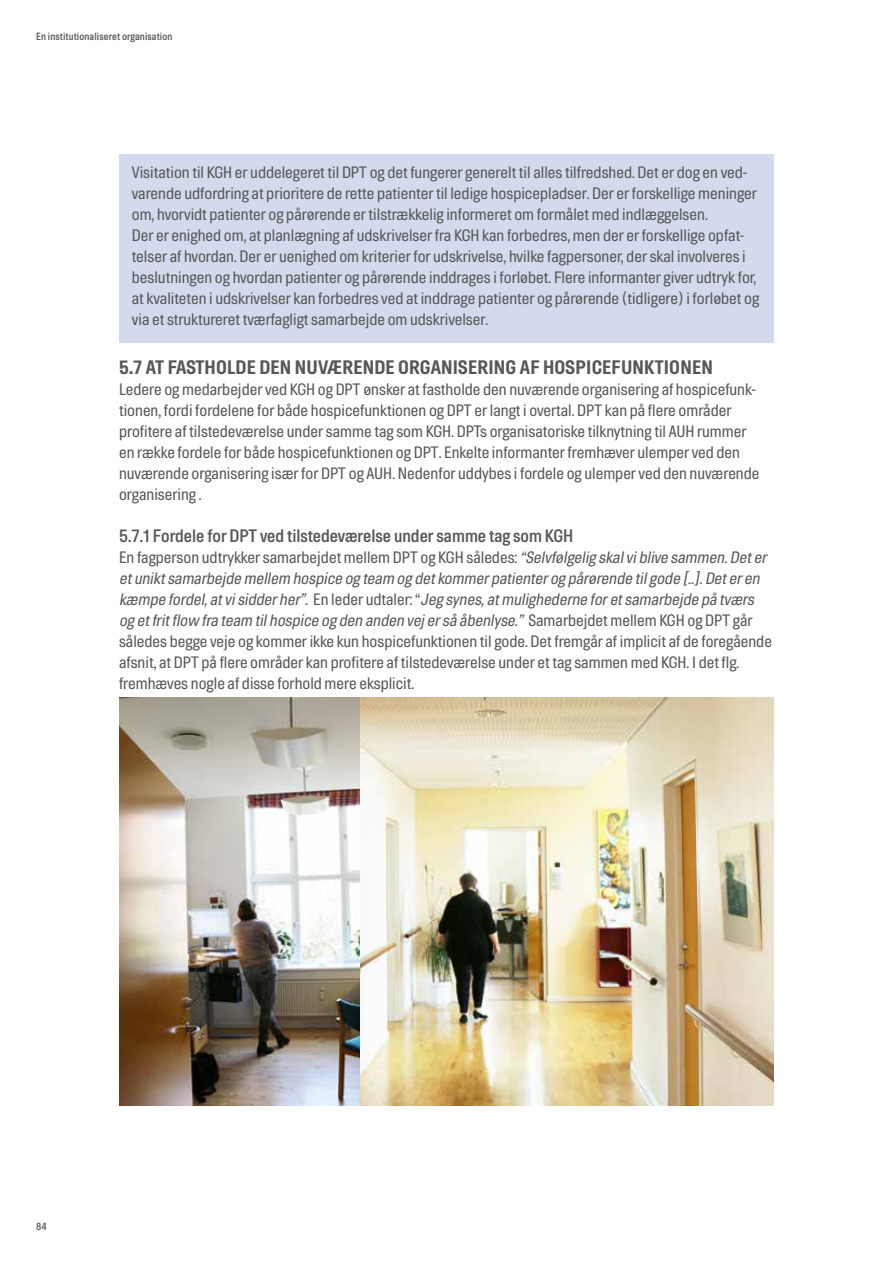
<style>
.page{position:relative;width:893px;height:1263px;background:#fff}
.page>*{position:absolute;margin:0;border:0;box-sizing:border-box;transform-origin:0 0}
.t1{font:700 19.5px "Hill";letter-spacing:.01em;color:#575756}
.t2{font:600 18px "Hill";color:#575756}
.t3{font:16.5px/21px "Hill";color:#575756}
.t4{font:600 10.5px "Hill";letter-spacing:.01em;color:#575756}
.s1{font-style:italic}
</style>
<div class="page">
<div style="left:119px;top:154px;width:655px;height:188px;background:#d3daed"></div>
<img style="left:119px;top:697px;width:242px;height:408px">
<img style="left:361px;top:697px;width:413px;height:408px">
<p class="t4" style="left:36px;top:31px;width:138px">En institutionaliseret organisation</p>
<p class="t3" style="left:132px;top:162px;width:629px">Visitation til KGH er uddelegeret til DPT og det fungerer generelt til alles tilfredshed. Det er dog en ved&shy;varende udfordring at prioritere de rette patienter til ledige hospicepladser. Der er forskellige meninger om, hvorvidt patienter og pårørende er tilstrækkelig informeret om formålet med indlæggelsen.<br>Der er enighed om, at planlægning af udskrivelser fra KGH kan forbedres, men der er forskellige opfat&shy;telser af hvordan. Der er uenighed om kriterier for udskrivelse, hvilke fagpersoner, der skal involveres i beslutningen og hvordan patienter og pårørende inddrages i forløbet. Flere informanter giver udtryk for, at kvaliteten i udskrivelser kan forbedres ved at inddrage patienter og pårørende (tidligere) i forløbet og via et struktureret tværfagligt samarbejde om udskrivelser.</p>
<p class="t1" style="left:119px;top:357px;width:595px">5.7 AT FASTHOLDE DEN NUVÆRENDE ORGANISERING AF HOSPICEFUNKTIONEN</p>
<p class="t3" style="left:119px;top:379px;width:642px">Ledere og medarbejder ved KGH og DPT ønsker at fastholde den nuværende organisering af hospicefunk&shy;tionen, fordi fordelene for både hospicefunktionen og DPT er langt i overtal. DPT kan på flere områder profitere af tilstedeværelse under samme tag som KGH. DPTs organisatoriske tilknytning til AUH rummer en række fordele for både hospicefunktionen og DPT. Enkelte informanter fremhæver ulemper ved den nuværende organisering især for DPT og AUH. Nedenfor uddybes i fordele og ulemper ved den nuværende organisering .</p>
<p class="t2" style="left:119px;top:526px;width:456px">5.7.1 Fordele for DPT ved tilstedeværelse under samme tag som KGH</p>
<p class="t3" style="left:119px;top:547px;width:654px">En fagperson udtrykker samarbejdet mellem DPT og KGH således: <span class="s1">“Selvfølgelig skalviblive sammen.Deter etuniktsamarbejde mellem hospice og team og detkommerpatienterog pårørende tilgode [..].Deteren kæmpe fordel,atvisidderher”.</span> E n l e d e r u d t a l e r : “ <span class="s1">Jeg synes,atmulighederne foretsamarbejde på tværs og etfritflow fra team tilhospice og den anden vej erså åbenlyse.”</span> S a m a r b ej d e t m e l l e m KG H o g D PT g å r således begge veje og kommer ikke kun hospicefunktionen til gode. Det fremgår af implicit af de foregående afsnit, at DPT på flere områder kan profitere af tilstedeværelse under et tag sammen med KGH. I det flg. fremhæves nogle af disse forhold mere eksplicit.</p>
<p class="t4" style="left:36px;top:1220px;width:12px">84</p>
</div>
